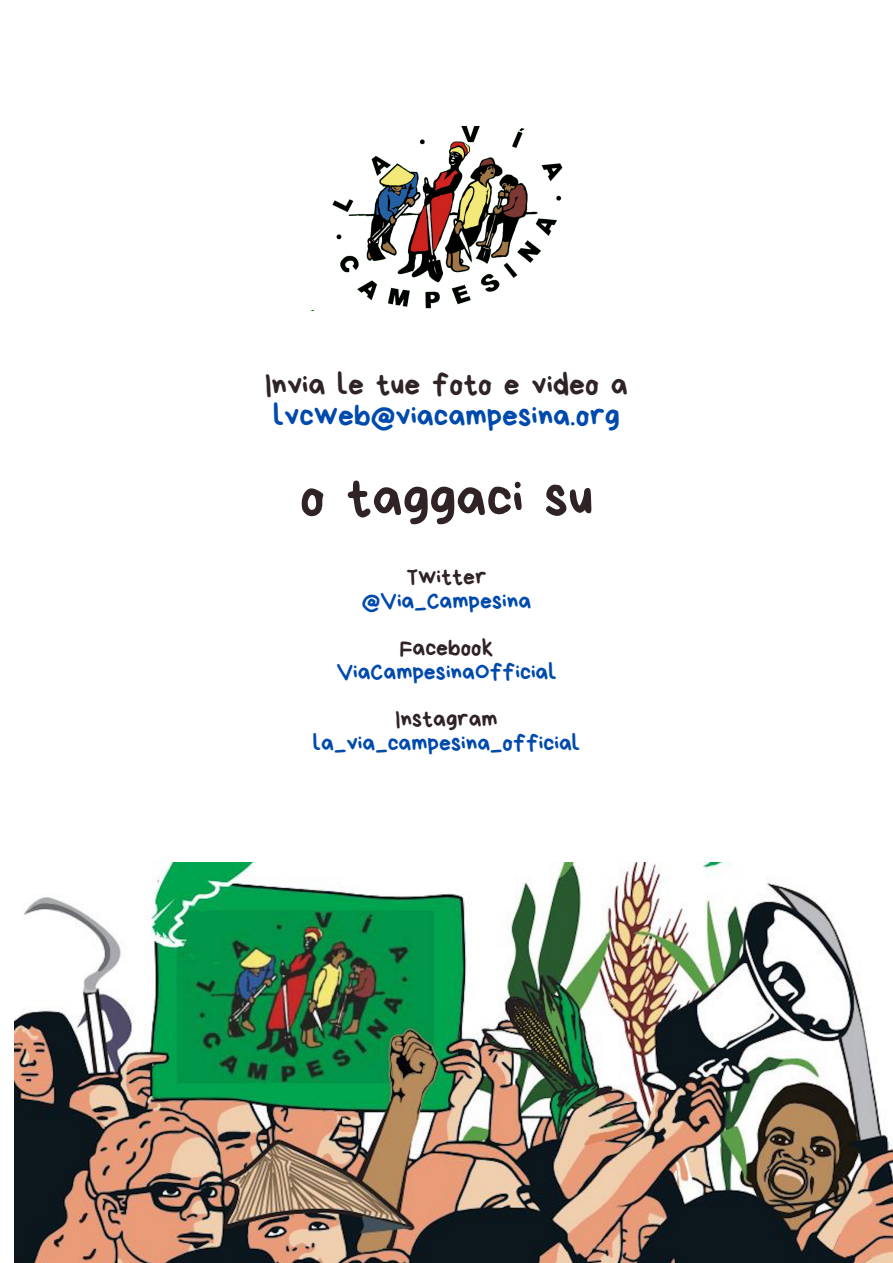
<style>
.page{position:relative;width:893px;height:1263px;background:#fff}
.page>*{position:absolute;margin:0;border:0;box-sizing:border-box;transform-origin:0 0}
.t1{font:56.32px "Bryndan Write";color:#2f2325}
.t2{font:31.5px "Bryndan Write";color:#004aad}
.t3{font:31.5px "Bryndan Write";color:#2f2325}
.t4{font:23.7px "Bryndan Write";color:#004aad}
.t5{font:23.7px "Bryndan Write";color:#2f2325}
</style>
<div class="page">
<img style="left:15px;top:862px;width:878px;height:401px">
<img style="left:312px;top:125px;width:251px;height:186px">
<p class="t3" style="left:265px;top:368px;width:364px">Invia le tue foto e video a</p>
<p class="t2" style="left:273px;top:400px;width:348px">lvcweb@viacampesina.org</p>
<p class="t1" style="left:300px;top:469px;width:294px">o taggaci su</p>
<p class="t5" style="left:406px;top:565px;width:82px">Twitter</p>
<p class="t4" style="left:362px;top:589px;width:171px">@Via_Campesina</p>
<p class="t5" style="left:400px;top:636px;width:95px">Facebook</p>
<p class="t4" style="left:336px;top:660px;width:222px">ViaCampesinaOfficial</p>
<p class="t5" style="left:395px;top:707px;width:104px">Instagram</p>
<p class="t4" style="left:313px;top:731px;width:269px">la_via_campesina_official</p>
</div>
